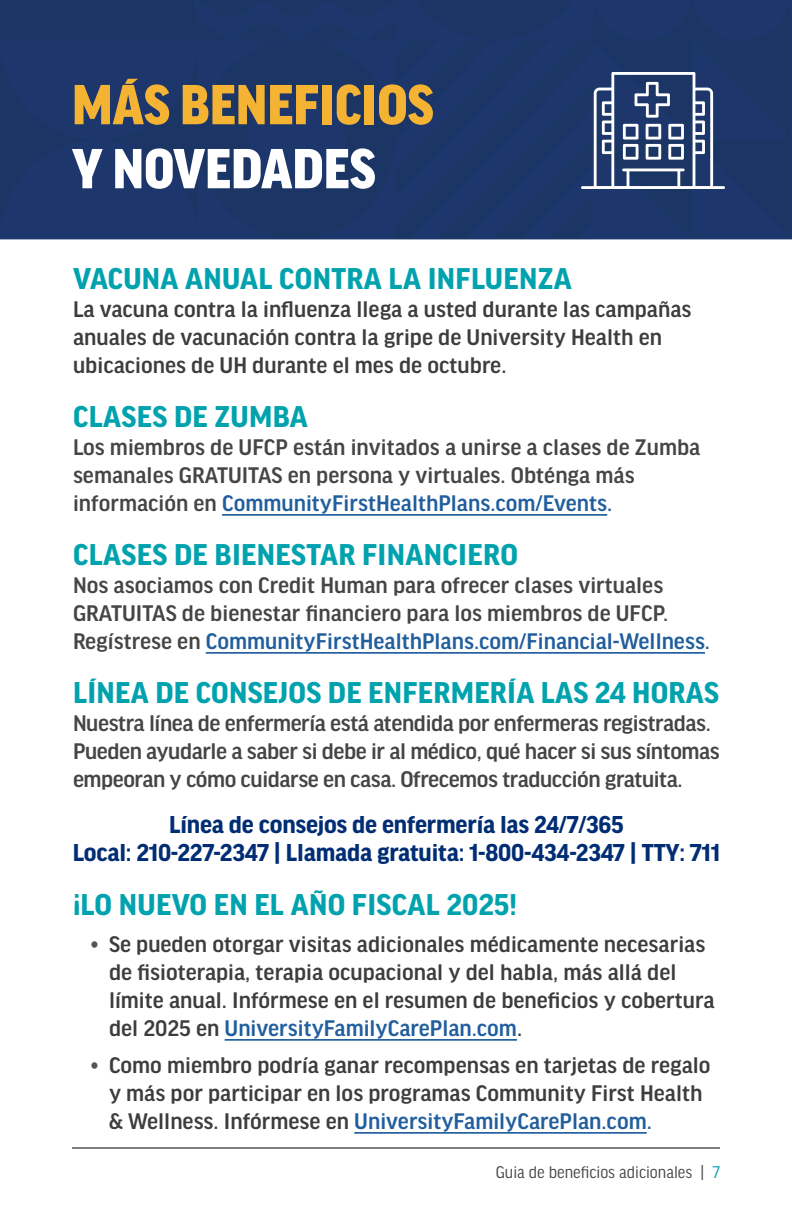
<style>
.page{position:relative;width:792px;height:1224px;background:#fff}
.page>*{position:absolute;margin:0;border:0;box-sizing:border-box;transform-origin:0 0}
.t1{font:900 60px "Good Headline Pro Narr";color:#f4b333}
.t2{font:900 60px "Good Headline Pro Narr";color:#fff}
.t3{font:700 32px "Good Headline Pro";letter-spacing:.01em;color:#00a2ae}
.t4{font:700 26px/28px "Good Headline Pro";letter-spacing:-.01em;color:#002d74;text-align:center}
.t5{font:500 24px/28px "Good Headline Pro";color:#3d3d3d}
.t6{font:500 24px/28px "Good Headline Pro";color:#454545}
.t7{font:500 24px/28px "Good Headline Pro";letter-spacing:-.02em;color:#454545}
.t8{font:18px "Good Headline Pro Narr";color:#454545}
.s1{color:#215e9e}
.s2{color:#54565b}
.s3{color:#00a2ae}
</style>
<div class="page">
<hr style="left:72px;top:1147px;width:648px;height:2px;background:#54565b">
<hr style="left:222px;top:514px;width:385px;height:2px;background:#215e9e">
<hr style="left:206px;top:652px;width:499px;height:2px;background:#215e9e">
<hr style="left:225px;top:1039px;width:292px;height:2px;background:#215e9e">
<hr style="left:354px;top:1132px;width:293px;height:2px;background:#215e9e">
<div style="left:0;top:0;width:791px;height:239px;background:#1d376c"></div>
<h1 class="t1" style="left:72px;top:75px;width:363px">MÁS BENEFICIOS</h1>
<h1 class="t2" style="left:72px;top:139px;width:305px">Y NOVEDADES</h1>
<h2 class="t3" style="left:73px;top:263px;width:500px">VACUNA ANUAL CONTRA LA INFLUENZA</h2>
<p class="t5" style="left:73px;top:296px;width:620px">La vacuna contra la influenza llega a usted durante las campañas anuales de vacunación contra la gripe de University Health en ubicaciones de UH durante el mes de octubre.</p>
<h2 class="t3" style="left:73px;top:401px;width:236px">CLASES DE ZUMBA</h2>
<p class="t6" style="left:73px;top:434px;width:629px">Los miembros de UFCP están invitados a unirse a clases de Zumba semanales GRATUITAS en persona y virtuales. Obténga más información en <span class="s1">CommunityFirstHealthPlans.com/Events.</span></p>
<h2 class="t3" style="left:73px;top:539px;width:446px">CLASES DE BIENESTAR FINANCIERO</h2>
<p class="t6" style="left:73px;top:572px;width:639px">Nos asociamos con Credit Human para ofrecer clases virtuales<br>GRATUITAS de bienestar financiero para los miembros de UFCP.<br>Regístrese en <span class="s1">CommunityFirstHealthPlans.com/Financial-Wellness.</span></p>
<h2 class="t3" style="left:73px;top:677px;width:647px">LÍNEA DE CONSEJOS DE ENFERMERÍA LAS 24 HORAS</h2>
<p class="t7" style="left:73px;top:710px;width:648px">Nuestra línea de enfermería está atendida por enfermeras registradas.<br>Pueden ayudarle a saber si debe ir al médico, qué hacer si sus síntomas empeoran y cómo cuidarse en casa. Ofrecemos traducción gratuita.</p>
<p class="t4" style="left:73px;top:811px;width:649px">Línea de consejos de enfermería las 24/7/365<br>Local: 210-227-2347 | Llamada gratuita: 1-800-434-2347 | TTY: 711</p>
<h2 class="t3" style="left:73px;top:889px;width:445px">¡LO NUEVO EN EL AÑO FISCAL 2025!</h2>
<p class="t5" style="left:109px;top:931px;width:607px;text-indent:-18px"><span class="s2">•</span> Se pueden otorgar visitas adicionales médicamente necesarias de fisioterapia, terapia ocupacional y del habla, más allá del límite anual. Infórmese en el resumen de beneficios y cobertura del 2025 en <span class="s1">UniversityFamilyCarePlan.com</span>.</p>
<p class="t5" style="left:109px;top:1052px;width:603px;text-indent:-18px"><span class="s2">•</span> Como miembro podría ganar recompensas en tarjetas de regalo y más por participar en los programas Community First Health &amp; Wellness. Infórmese en <span class="s1">UniversityFamilyCarePlan.com.</span></p>
<p class="t8" style="left:496px;top:1163px;width:226px">Guia de beneficios adicionales | <span class="s3">7</span></p>
</div>
